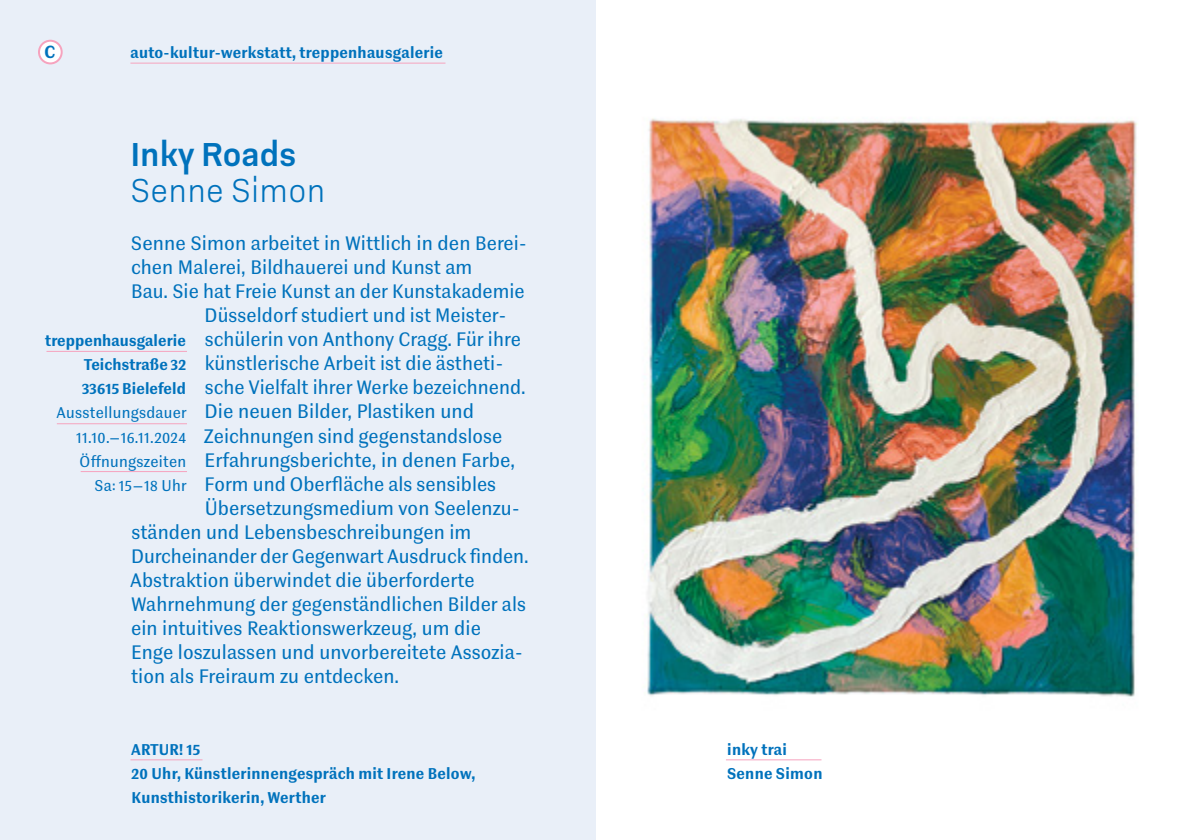
<style>
.page{position:relative;width:1191px;height:840px;background:#fff}
.page>*{position:absolute;margin:0;border:0;box-sizing:border-box;transform-origin:0 0}
.t1{font:200 36px "Godfrey";letter-spacing:.01em;color:#0072bc}
.t2{font:500 36px "Godfrey";color:#0072bc}
.t3{font:20px "Contemporary Sans";letter-spacing:.005em;color:#0072bc}
.t4{font:700 18px "Contemporary Sans";color:#0072bc}
.t5{font:700 16px/24px "Contemporary Sans";letter-spacing:.02em;color:#0072bc}
.t6{font:16px/24px "Contemporary Sans";letter-spacing:.02em;color:#0072bc;text-align:right}
</style>
<div class="page">
<div style="left:0;top:0;width:595px;height:839px;background:#e9eff8"></div>
<hr style="left:130px;top:758px;width:72px;height:1px;background:#f6a3be">
<div style="left:39px;top:41px;width:23px;height:22px;background:#fff;border-radius:50%"></div>
<div style="left:38px;top:40px;width:25px;height:24px;border:2px solid #f6a3be;border-radius:50%"></div>
<hr style="left:726px;top:758px;width:95px;height:1px;background:#f6a3be">
<hr style="left:57px;top:423px;width:130px;height:1px;background:#f6a3be">
<hr style="left:81px;top:471px;width:106px;height:1px;background:#f6a3be">
<hr style="left:46px;top:350px;width:141px;height:1px;background:#f6a3be">
<hr style="left:130px;top:63px;width:315px;height:1px;background:#f6a3be">
<img style="left:646px;top:118px;width:492px;height:579px">
<p class="t4" style="left:44px;top:42px;width:12px">C</p>
<p class="t5" style="left:130px;top:41px;width:314px">auto-kultur-werkstatt, treppenhausgalerie</p>
<h1 class="t2" style="left:130px;top:133px;width:167px">Inky Roads</h1>
<h1 class="t1" style="left:130px;top:170px;width:196px">Senne Simon</h1>
<p class="t3" style="left:131px;top:233px;width:397px">Senne Simon arbeitet in Wittlich in den Berei-</p>
<p class="t3" style="left:131px;top:257px;width:343px">chen Malerei, Bildhauerei und Kunst am</p>
<p class="t3" style="left:131px;top:281px;width:395px">Bau. Sie hat Freie Kunst an der Kunstakademie</p>
<p class="t3" style="left:205px;top:305px;width:303px">Düsseldorf studiert und ist Meister-</p>
<p class="t3" style="left:205px;top:329px;width:317px">schülerin von Anthony Cragg. Für ihre</p>
<p class="t3" style="left:205px;top:353px;width:300px">künstlerische Arbeit ist die ästheti-</p>
<p class="t3" style="left:205px;top:377px;width:322px">sche Vielfalt ihrer Werke bezeichnend.</p>
<p class="t3" style="left:205px;top:401px;width:271px">Die neuen Bilder, Plastiken und</p>
<p class="t3" style="left:204px;top:425px;width:300px">Zeichnungen sind gegenstandslose</p>
<p class="t3" style="left:205px;top:449px;width:312px">Erfahrungsberichte, in denen Farbe,</p>
<p class="t3" style="left:205px;top:473px;width:293px">Form und Oberfläche als sensibles</p>
<p class="t3" style="left:205px;top:497px;width:317px">Übersetzungsmedium von Seelenzu-</p>
<p class="t3" style="left:131px;top:521px;width:341px">ständen und Lebensbeschreibungen im</p>
<p class="t3" style="left:131px;top:545px;width:399px">Durcheinander der Gegenwart Ausdruck finden.</p>
<p class="t3" style="left:130px;top:569px;width:346px">Abstraktion überwindet die überforderte</p>
<p class="t3" style="left:131px;top:593px;width:396px">Wahrnehmung der gegenständlichen Bilder als</p>
<p class="t3" style="left:131px;top:617px;width:351px">ein intuitives Reaktionswerkzeug, um die</p>
<p class="t3" style="left:131px;top:641px;width:393px">Enge loszulassen und unvorbereitete Assozia-</p>
<p class="t3" style="left:131px;top:665px;width:269px">tion als Freiraum zu entdecken.</p>
<p class="t5" style="left:82px;top:329px;width:106px;text-align:justify;text-indent:-37px">treppenhausgalerie Teichstraße 32<br>33615 Bielefeld</p>
<p class="t6" style="left:57px;top:401px;width:132px">Ausstellungsdauer<br>11.10.—16.11.2024<br>Öffnungszeiten<br>Sa: 15—18 Uhr</p>
<p class="t5" style="left:131px;top:737px;width:346px">ARTUR! 15<br>20 Uhr, Künstlerinnengespräch mit Irene Below,<br>Kunsthistorikerin, Werther</p>
<p class="t5" style="left:727px;top:737px;width:97px">inky trai<br>Senne Simon</p>
</div>
